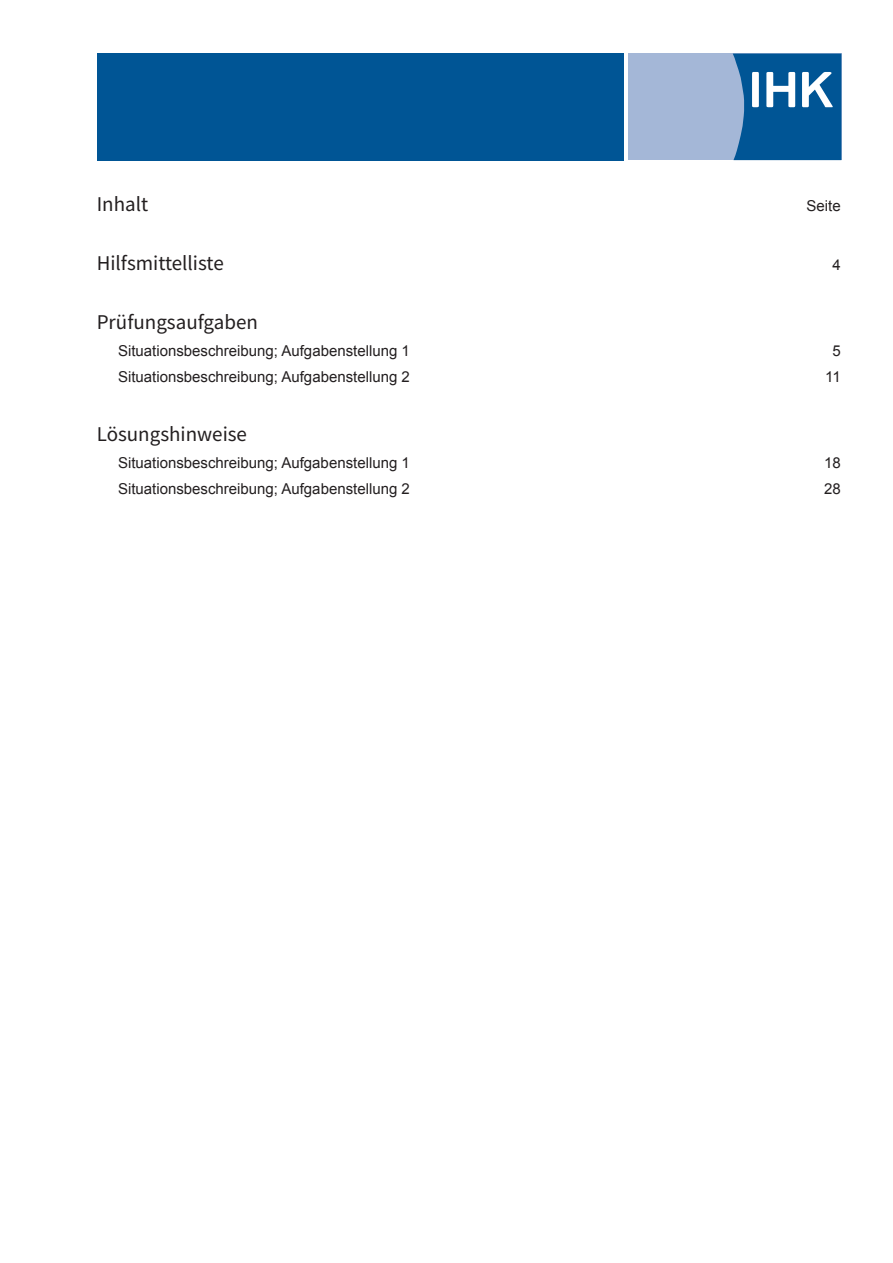
<style>
.page{position:relative;width:893px;height:1263px;background:#fff}
.page>*{position:absolute;margin:0;border:0;box-sizing:border-box;transform-origin:0 0}
.t1{font:21px "Source Sans Pro";color:#231f20}
.t2{font:18px/39.5px "Arial";color:#231f20}
.t3{font:15px "Arial";color:#231f20}
</style>
<div class="page">
<div style="left:98px;top:53px;width:526px;height:26px;background:#005595"></div>
<div style="left:98px;top:79px;width:526px;height:82px;background:#005595"></div>
<div style="left:628px;top:54px;width:213px;height:106px;background:#a4b7d7"></div>
<svg style="left:733px;top:54px;width:108px;height:106px;background:#286fa5"></svg>
<h1 class="t1" style="left:97px;top:191px;width:53px">Inhalt</h1>
<p class="t3" style="left:807px;top:196px;width:36px">Seite</p>
<h1 class="t1" style="left:97px;top:250px;width:129px">Hilfsmittelliste</h1>
<p class="t3" style="left:832px;top:255px;width:10px">4</p>
<h1 class="t1" style="left:97px;top:309px;width:163px">Prüfungsaufgaben</h1>
<p class="t3" style="left:118px;top:341px;width:293px">Situationsbeschreibung; Aufgabenstellung 1</p>
<p class="t3" style="left:832px;top:341px;width:10px">5</p>
<p class="t3" style="left:118px;top:367px;width:293px">Situationsbeschreibung; Aufgabenstellung 2</p>
<p class="t3" style="left:825px;top:367px;width:17px">11</p>
<h1 class="t1" style="left:97px;top:421px;width:152px">Lösungshinweise</h1>
<p class="t3" style="left:118px;top:452px;width:293px">Situationsbeschreibung; Aufgabenstellung 1</p>
<p class="t3" style="left:824px;top:452px;width:18px">18</p>
<p class="t3" style="left:118px;top:479px;width:293px">Situationsbeschreibung; Aufgabenstellung 2</p>
<p class="t3" style="left:824px;top:479px;width:18px">28</p>
<p class="t2" style="left:106px;top:441px;width:141px">Bearbeitungszeit:</p>
<p class="t2" style="left:327px;top:441px;width:101px">300 Minuten<br>6</p>
</div>
